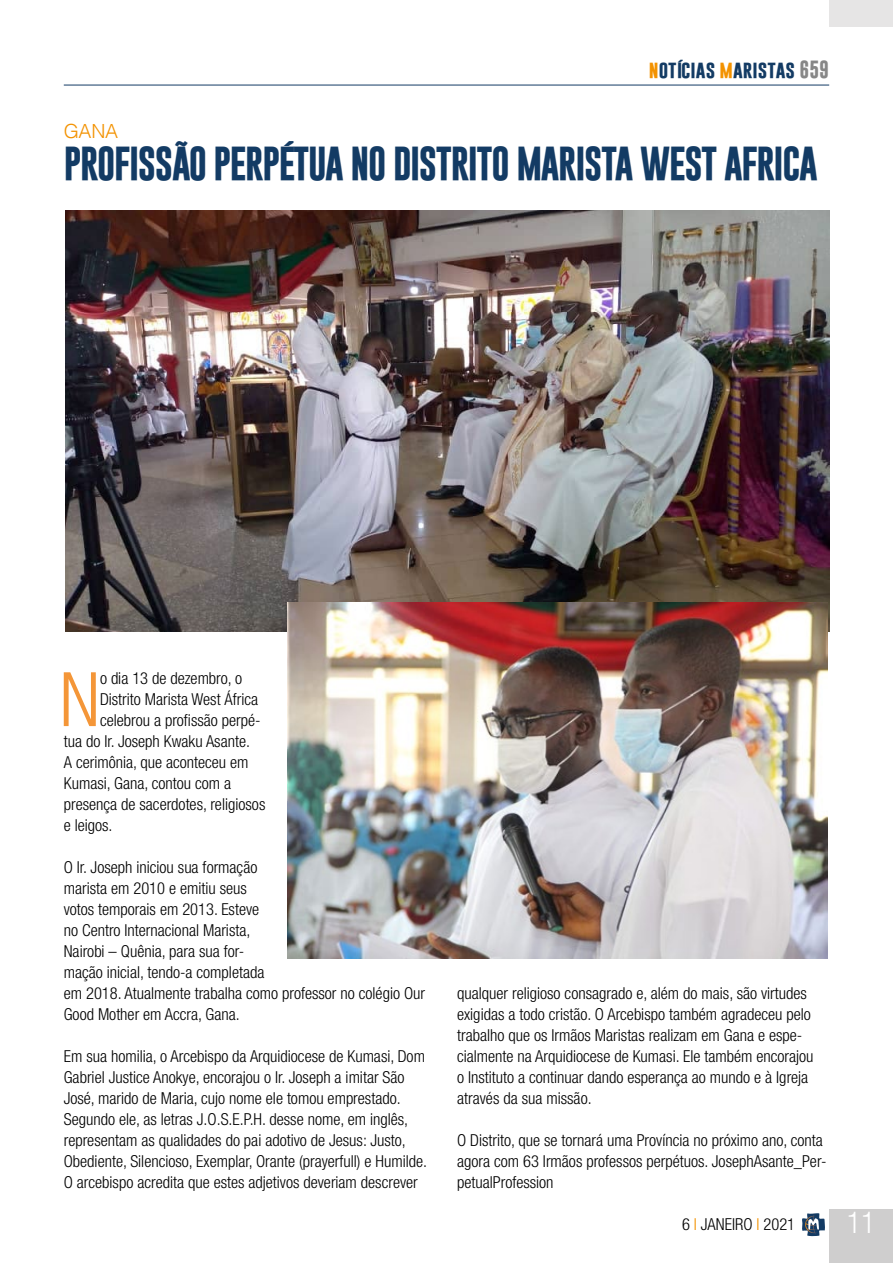
<style>
.page{position:relative;width:893px;height:1263px;background:#fff}
.page>*{position:absolute;margin:0;border:0;box-sizing:border-box;transform-origin:0 0}
.t1{font:300 condensed 75.3px "Helvetica Neue";color:#f49638}
.t2{font:700 34.5px "Gobold";letter-spacing:-.04em;color:#133b64}
.t3{font:300 condensed 30px "Helvetica Neue";color:#fff}
.t4{font:300 19.5px "Helvetica";color:#f39200}
.t5{font:700 18px "Gobold";color:#133b64}
.t6{font:300 condensed 16.5px/21px "Helvetica Neue";color:#000}
.s1{color:#f39200}
.s2{color:#878787}
</style>
<div class="page">
<div style="left:829px;top:1209px;width:64px;height:54px;background:#cfcece"></div>
<hr style="left:64px;top:85px;width:765px;height:1px;background:#133b64">
<svg style="left:802px;top:1213px;width:23px;height:23px"></svg>
<div style="left:829px;top:0;width:64px;height:27px;background:#e6e5e5"></div>
<img style="left:65px;top:210px;width:764px;height:421px">
<img style="left:287px;top:603px;width:540px;height:356px">
<p class="t5" style="left:649px;top:57px;width:182px"><span class="s1">n</span>otícias <span class="s1">m</span>aristas <span class="s2">659</span></p>
<p class="t4" style="left:64px;top:114px;width:56px">GANA</p>
<h2 class="t2" style="left:64px;top:141px;width:755px">PROFISSÃO PERPÉTUA NO DISTRITO MARISTA WEST AFRICA</h2>
<h1 class="t1" style="left:60px;top:656px;width:42px">N</h1>
<p class="t6" style="left:100px;top:668px;width:144px">o dia 13 de dezembro, o</p>
<p class="t6" style="left:100px;top:689px;width:160px">Distrito Marista West África</p>
<p class="t6" style="left:100px;top:710px;width:162px">celebrou a profissão perpé-</p>
<p class="t6" style="left:64px;top:731px;width:188px">tua do Ir. Joseph Kwaku Asante.</p>
<p class="t6" style="left:64px;top:752px;width:186px">A cerimônia, que aconteceu em</p>
<p class="t6" style="left:64px;top:773px;width:169px">Kumasi, Gana, contou com a</p>
<p class="t6" style="left:64px;top:794px;width:203px">presença de sacerdotes, religiosos</p>
<p class="t6" style="left:64px;top:815px;width:50px">e leigos.</p>
<p class="t6" style="left:64px;top:857px;width:363px">O Ir. Joseph iniciou sua formação<br>marista em 2010 e emitiu seus<br>votos temporais em 2013. Esteve<br>no Centro Internacional Marista,<br>Nairobi – Quênia, para sua for-<br>mação inicial, tendo-a completada<br>em 2018. Atualmente trabalha como professor no colégio Our Good Mother em Accra, Gana.</p>
<p class="t6" style="left:64px;top:1046px;width:365px">Em sua homilia, o Arcebispo da Arquidiocese de Kumasi, Dom Gabriel Justice Anokye, encorajou o Ir. Joseph a imitar São José, marido de Maria, cujo nome ele tomou emprestado.<br>Segundo ele, as letras J.O.S.E.P.H. desse nome, em inglês, representam as qualidades do pai adotivo de Jesus: Justo, Obediente, Silencioso, Exemplar, Orante (prayerfull) e Humilde.<br>O arcebispo acredita que estes adjetivos deveriam descrever</p>
<p class="t6" style="left:457px;top:983px;width:358px">qualquer religioso consagrado e, além do mais, são virtudes exigidas a todo cristão. O Arcebispo também agradeceu pelo trabalho que os Irmãos Maristas realizam em Gana e espe&shy;cialmente na Arquidiocese de Kumasi. Ele também encorajou o Instituto a continuar dando esperança ao mundo e à Igreja através da sua missão.</p>
<p class="t6" style="left:457px;top:1130px;width:371px">O Distrito, que se tornará uma Província no próximo ano, conta agora com 63 Irmãos professos perpétuos. JosephAsante_Per&shy;petualProfession</p>
<p class="t6" style="left:682px;top:1214px;width:115px">6 <span class="s1">I</span> JANEIRO <span class="s1">I</span> 2021</p>
<h3 class="t3" style="left:847px;top:1205px;width:30px">11</h3>
</div>
